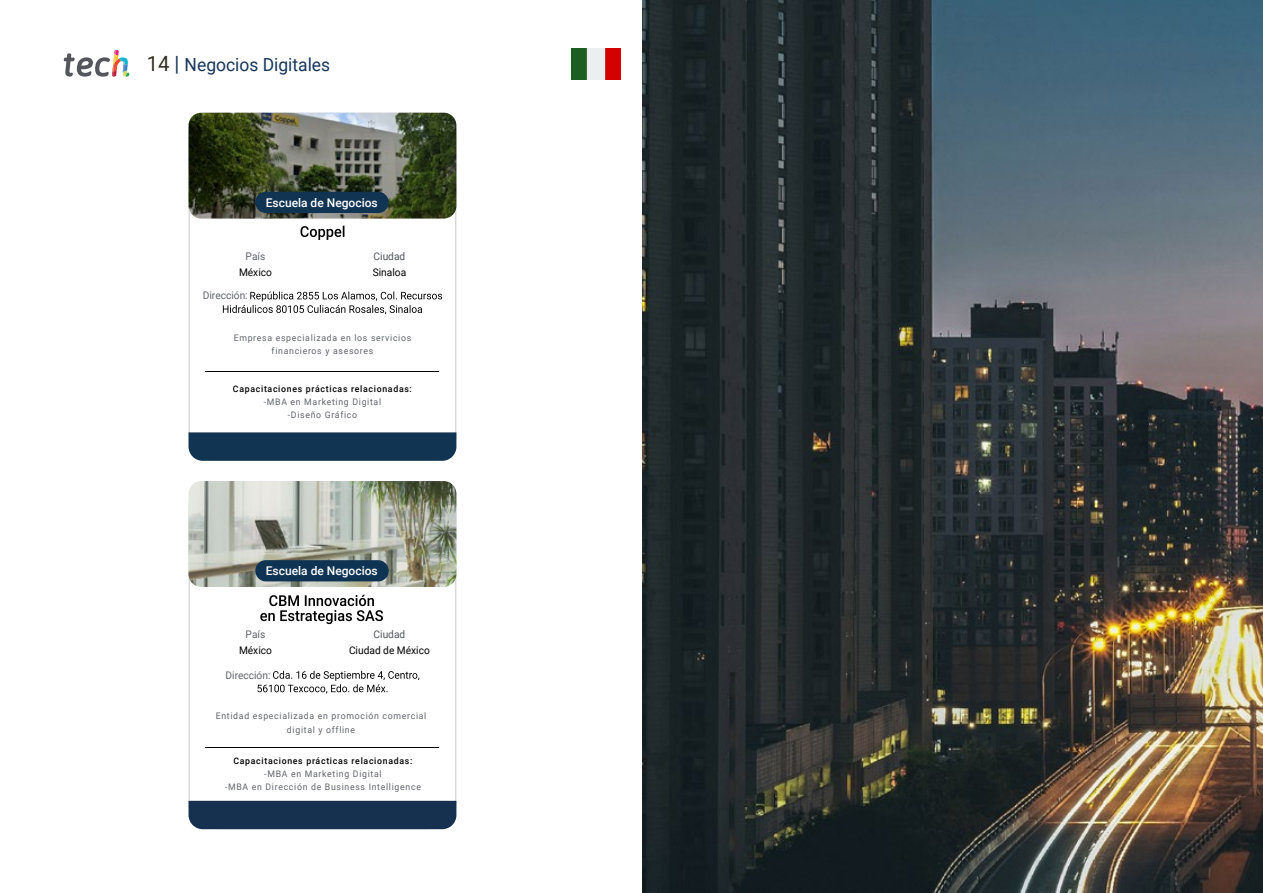
<style>
.page{position:relative;width:1263px;height:893px;background:#fff}
.page>*{position:absolute;margin:0;border:0;box-sizing:border-box;transform-origin:0 0}
.t1{font:18px "Roboto";color:#16355a}
.t2{font:500 12px "Roboto";color:#fff}
.t3{font:10.5px "Roboto";color:#000}
.t4{font:10.5px "Roboto";color:#61646a}
.t5{font:10.5px "Roboto";color:#52555b}
.t6{font:9px/13.5px "Roboto";letter-spacing:.08em;color:#61646a;text-align:center}
.t7{font:500 9px "Roboto";letter-spacing:.08em;color:#000}
.s1{font-size:21px;color:#312e20}
.s2{font-size:21px;color:#153559}
</style>
<div class="page">
<svg style="left:64px;top:50px;width:65px;height:27px"></svg>
<img style="left:642px;top:0;width:621px;height:893px">
<img style="left:571px;top:49px;width:50px;height:30px">
<svg style="left:188px;top:112px;width:269px;height:338px"></svg>
<img style="left:189px;top:113px;width:267px;height:106px">
<div style="left:255px;top:192px;width:134px;height:21px;background:#113452;border-radius:11px"></div>
<svg style="left:189px;top:432px;width:267px;height:29px;background:#183957"></svg>
<hr style="left:206px;top:371px;width:233px;height:1px;background:#000">
<svg style="left:300px;top:226px;width:44px;height:14px"></svg>
<svg style="left:223px;top:291px;width:219px;height:23px"></svg>
<svg style="left:188px;top:491px;width:269px;height:339px"></svg>
<img style="left:189px;top:481px;width:267px;height:106px">
<div style="left:255px;top:560px;width:134px;height:21px;background:#0f3352;border-radius:11px"></div>
<hr style="left:206px;top:747px;width:233px;height:1px;background:#000">
<svg style="left:260px;top:595px;width:123px;height:29px"></svg>
<svg style="left:257px;top:671px;width:162px;height:23px"></svg>
<div style="left:189px;top:801px;width:267px;height:28px;background:#16314f"></div>
<h1 class="t1" style="left:147px;top:52px;width:185px"><span class="s1">14</span> <span class="s2">|</span> Negocios Digitales</h1>
<h2 class="t2" style="left:266px;top:194px;width:114px">Escuela de Negocios</h2>
<p class="t4" style="left:246px;top:249px;width:21px">País</p>
<p class="t3" style="left:239px;top:265px;width:34px">México</p>
<p class="t5" style="left:374px;top:249px;width:33px">Ciudad</p>
<p class="t3" style="left:373px;top:265px;width:35px">Sinaloa</p>
<p class="t4" style="left:203px;top:288px;width:46px">Dirección:</p>
<p class="t6" style="left:234px;top:331px;width:179px">Empresa especializada en los servicios financieros y asesores</p>
<p class="t7" style="left:233px;top:382px;width:180px">Capacitaciones prácticas relacionadas:</p>
<p class="t6" style="left:264px;top:395px;width:119px">-MBA en Marketing Digital -Diseño Gráfico</p>
<h2 class="t2" style="left:266px;top:563px;width:114px">Escuela de Negocios</h2>
<p class="t4" style="left:246px;top:627px;width:21px">País</p>
<p class="t3" style="left:239px;top:643px;width:34px">México</p>
<p class="t5" style="left:374px;top:627px;width:33px">Ciudad</p>
<p class="t3" style="left:349px;top:643px;width:82px">Ciudad de México</p>
<p class="t4" style="left:226px;top:668px;width:46px">Dirección:</p>
<p class="t6" style="left:216px;top:709px;width:212px">Entidad especializada en promoción comercial digital y offline</p>
<p class="t7" style="left:233px;top:754px;width:180px">Capacitaciones prácticas relacionadas:</p>
<p class="t6" style="left:225px;top:767px;width:197px">-MBA en Marketing Digital<br>-MBA en Dirección de Business Intelligence</p>
</div>
